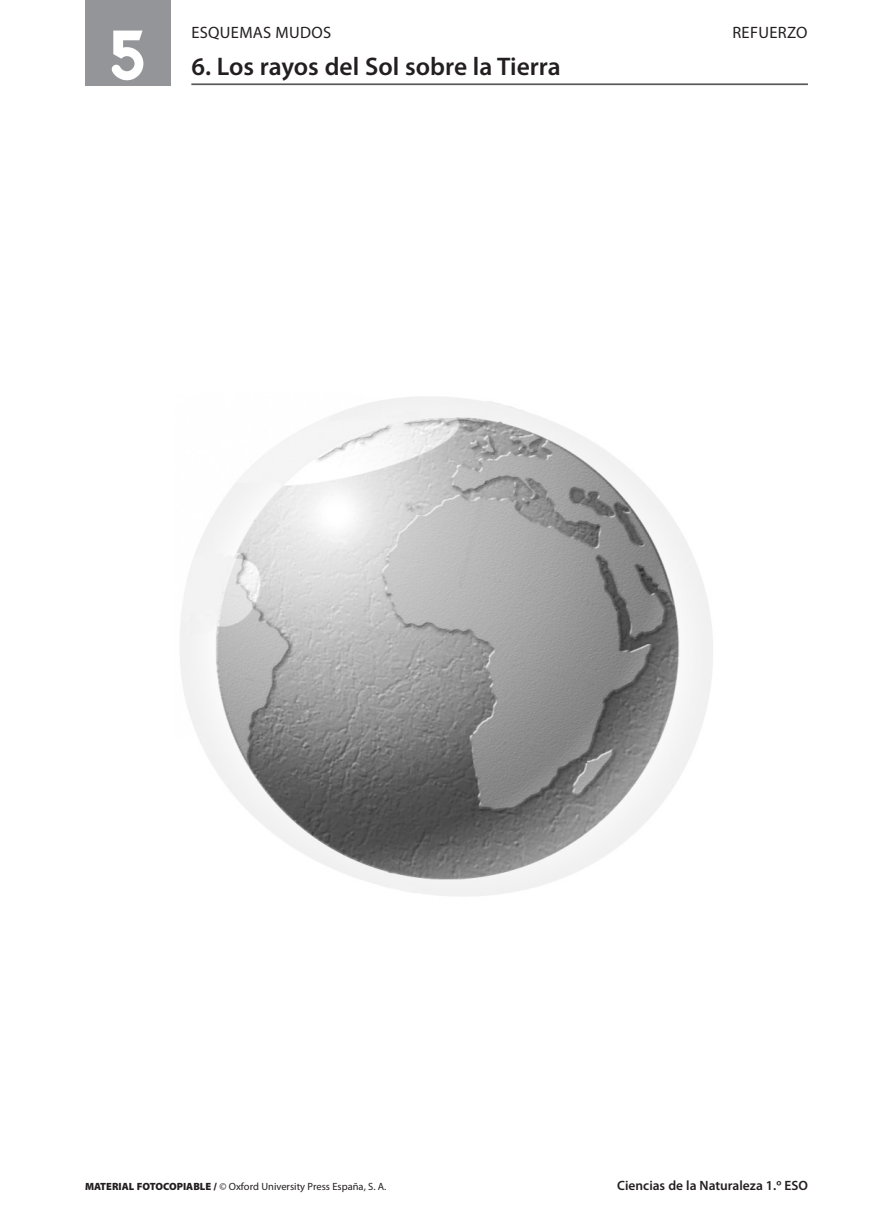
<style>
.page{position:relative;width:893px;height:1221px;background:#fff}
.page>*{position:absolute;margin:0;border:0;box-sizing:border-box;transform-origin:0 0}
.t1{font:72px "Keedy Sans Reg";color:#fff}
.t2{font:600 25.5px "Myriad Pro";color:#231f20}
.t3{font:16.5px "Myriad Pro";letter-spacing:.02em;color:#231f20}
.t4{font:600 13.5px "Myriad Pro";color:#231f20}
.t5{font:10.5px "Myriad Pro";color:#231f20}
.s1{font-weight:900}
</style>
<div class="page">
<div style="left:85px;top:0;width:85px;height:85px;background:#939598"></div>
<hr style="left:191px;top:83px;width:617px;height:2px;background:#57585a">
<img style="left:180px;top:396px;width:533px;height:500px">
<h1 class="t1" style="left:108px;top:13px;width:40px">5</h1>
<h3 class="t3" style="left:191px;top:26px;width:141px">ESQUEMAS MUDOS</h3>
<h3 class="t3" style="left:732px;top:26px;width:77px">REFUERZO</h3>
<h2 class="t2" style="left:191px;top:57px;width:371px">6. Los rayos del Sol sobre la Tierra</h2>
<p class="t5" style="left:85px;top:1182px;width:303px"><span class="s1">MATERIAL FOTOCOPIABLE /</span> © Oxford University Press España, S. A.</p>
<p class="t4" style="left:617px;top:1180px;width:192px">Ciencias de la Naturaleza 1.º ESO</p>
</div>
